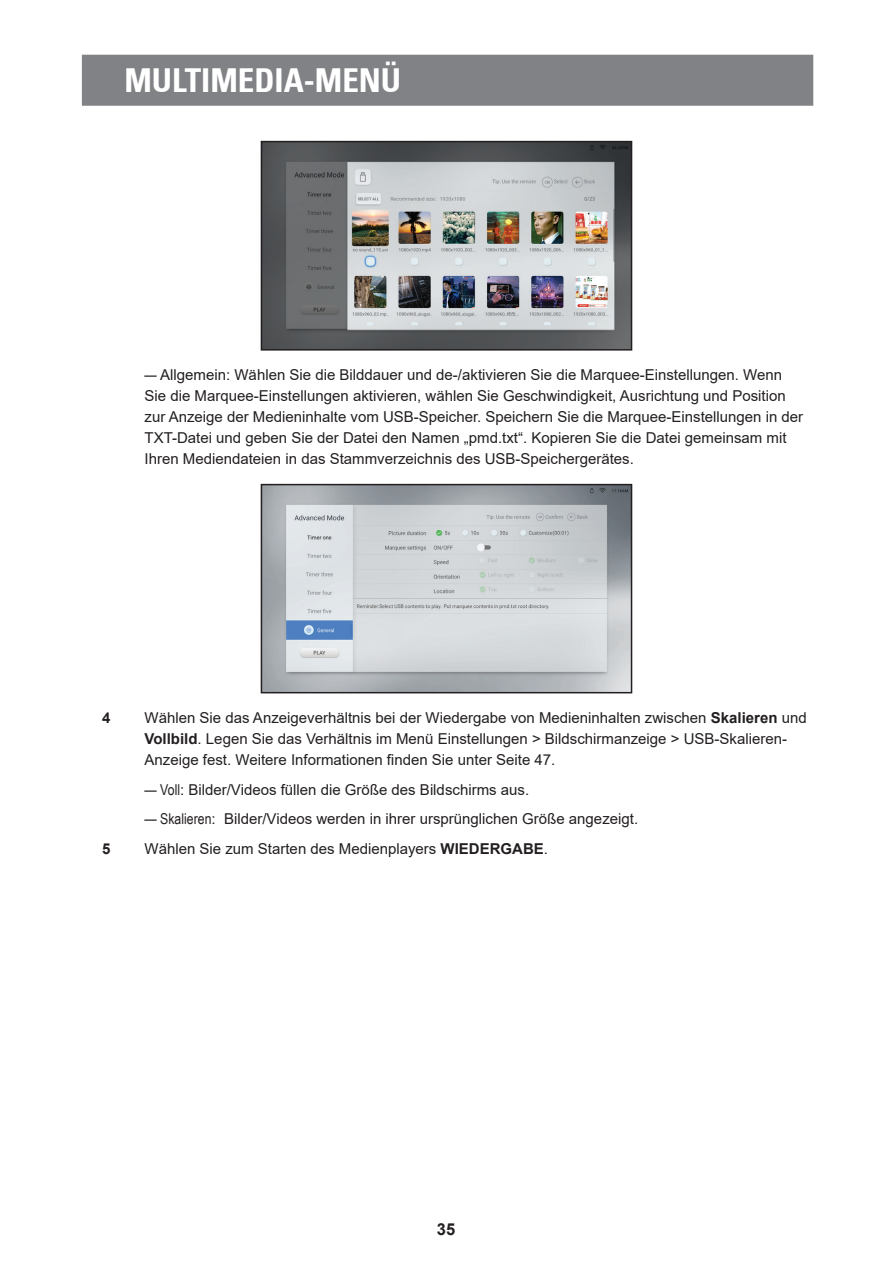
<style>
.page{position:relative;width:893px;height:1263px;background:#fff}
.page>*{position:absolute;margin:0;border:0;box-sizing:border-box;transform-origin:0 0}
.t1{font:700 condensed 33px "Univers 67";color:#fff}
.t2{font:700 16.5px "Arial";color:#231f20}
.t3{font:15px/21px "Arial";color:#231f20}
.t4{font:700 15px "Arial";color:#231f20}
.s1{font-family:"Arial Narrow"}
.s2{font-weight:700}
</style>
<div class="page">
<div style="left:82px;top:55px;width:731px;height:51px;background:#808285;border:2px solid #808285"></div>
<img style="left:264px;top:144px;width:365px;height:204px">
<div style="left:261px;top:141px;width:371px;height:210px;border:2px solid #231f20"></div>
<img style="left:264px;top:487px;width:365px;height:203px">
<div style="left:261px;top:484px;width:371px;height:209px;border:2px solid #231f20"></div>
<h1 class="t1" style="left:124px;top:60px;width:278px">MULTIMEDIA-MENÜ</h1>
<p class="t3" style="left:145px;top:364px;width:660px"><span class="s1">—</span> Allgemein: Wählen Sie die Bilddauer und de-/aktivieren Sie die Marquee-Einstellungen. Wenn Sie die Marquee-Einstellungen aktivieren, wählen Sie Geschwindigkeit, Ausrichtung und Position zur Anzeige der Medieninhalte vom USB-Speicher. Speichern Sie die Marquee-Einstellungen in der TXT-Datei und geben Sie der Datei den Namen „pmd.txt“. Kopieren Sie die Datei gemeinsam mit Ihren Mediendateien in das Stammverzeichnis des USB-Speichergerätes.</p>
<p class="t4" style="left:102px;top:707px;width:10px">4</p>
<p class="t3" style="left:145px;top:707px;width:664px">Wählen Sie das Anzeigeverhältnis bei der Wiedergabe von Medieninhalten zwischen <span class="s2">Skalieren</span> und<br><span class="s2">Vollbild</span>. Legen Sie das Verhältnis im Menü Einstellungen &gt; Bildschirmanzeige &gt; USB-Skalieren-<br>Anzeige fest. Weitere Informationen finden Sie unter Seite 47.</p>
<p class="t3" style="left:145px;top:779px;width:386px"><span class="s1">— Voll</span>: Bilder/Videos füllen die Größe des Bildschirms aus.</p>
<p class="t3" style="left:145px;top:808px;width:495px"><span class="s1">— Skalieren</span>: Bilder/Videos werden in ihrer ursprünglichen Größe angezeigt.</p>
<p class="t4" style="left:102px;top:838px;width:10px">5</p>
<p class="t3" style="left:145px;top:838px;width:405px">Wählen Sie zum Starten des Medienplayers <span class="s2">WIEDERGABE</span>.</p>
<p class="t2" style="left:437px;top:1217px;width:20px">35</p>
</div>
